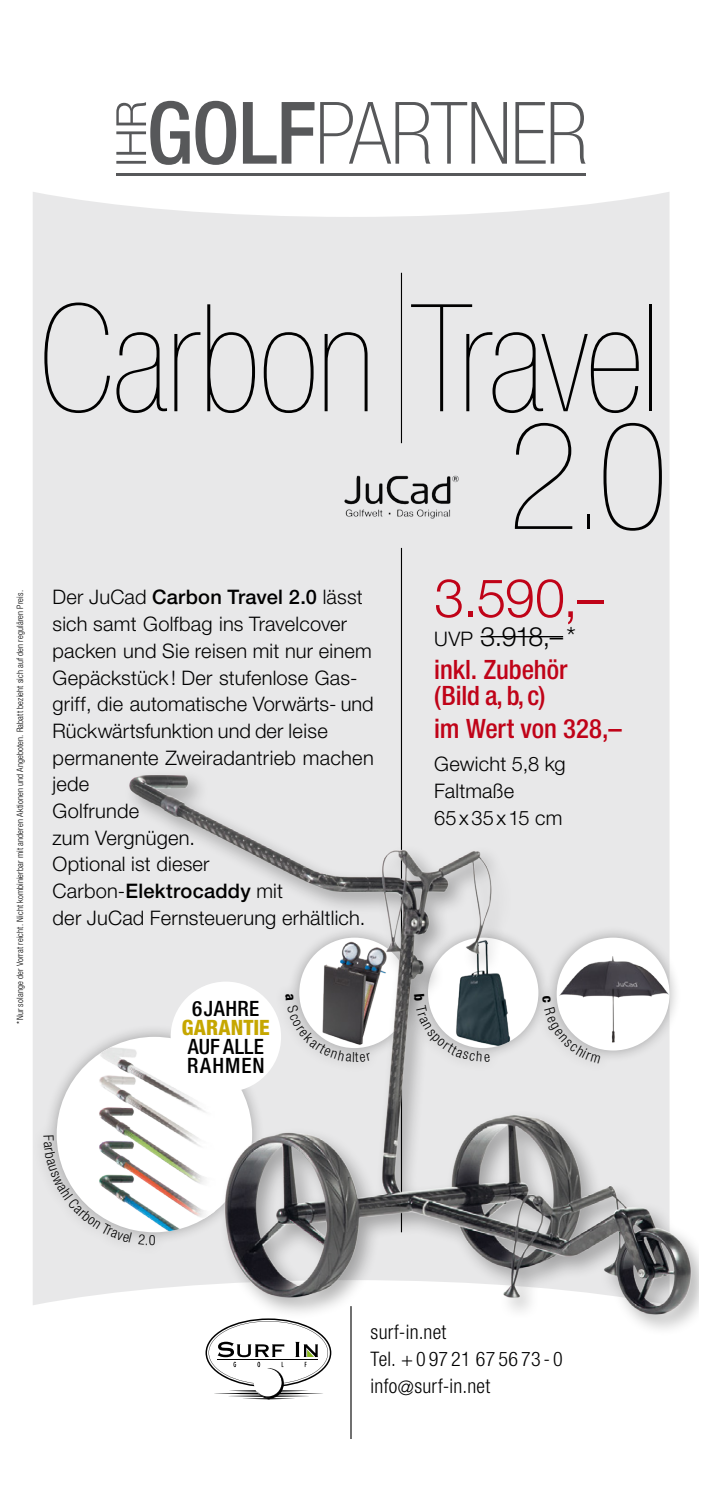
<style>
.page{position:relative;width:702px;height:1489px;background:#fff}
.page>*{position:absolute;margin:0;border:0;box-sizing:border-box;transform-origin:0 0}
.t1{font:200 condensed 149.75px/117.5px "Helvetica Neue LT Std";letter-spacing:-.015em;color:#000;text-align:right}
.t2{font:300 53.5px "Helvetica Neue LT Std";color:#c00318}
.t3{font:500 condensed 26.75px/33px "Helvetica Neue LT Std";letter-spacing:-.005em;color:#c00318}
.t4{font:500 condensed 21.25px/19px "Helvetica Neue LT Std";letter-spacing:.02em;color:#000}
.t5{font:800 condensed 21.25px "Helvetica Neue LT Std";letter-spacing:.005em;color:#c6a700}
.t6{font:300 20px/26.8px "Helvetica Neue LT Std";letter-spacing:.01em;color:#000}
.t7{font:300 condensed 20px/26.8px "Helvetica Neue LT Std";letter-spacing:.01em;color:#000}
.t8{font:300 condensed 9px "Helvetica Neue LT Std";letter-spacing:.015em;color:#000}
.s1{font-weight:500}
.s2{font-weight:300;font-stretch:normal;font-size:20px;color:#000}
.s3{font-weight:300;font-stretch:normal;color:#000}
</style>
<div class="page">
<svg style="left:116px;top:101px;width:469px;height:64px"></svg>
<hr style="left:116px;top:173px;width:469px;height:3px;background:#57585a">
<div style="left:33px;top:192px;width:636px;height:1113px;background:#e8e8e9"></div>
<div style="left:31px;top:1023px;width:234px;height:234px;background:#000;opacity:.3"></div>
<div style="left:57px;top:1036px;width:195px;height:196px;background:#fff;border-radius:50%"></div>
<img style="left:85px;top:1036px;width:13px;height:30px">
<hr style="left:401px;top:273px;width:1px;height:170px;background:#000">
<img style="left:337px;top:462px;width:128px;height:66px">
<hr style="left:401px;top:548px;width:1px;height:684px;background:#000">
<hr style="left:480px;top:636px;width:83px;height:1px;background:#000">
<img style="left:98px;top:720px;width:600px;height:609px">
<hr style="left:350px;top:1305px;width:1px;height:133px;background:#000">
<svg style="left:205px;top:1318px;width:126px;height:81px"></svg>
<svg style="left:43px;top:1135px;width:89px;height:107px"></svg>
<svg style="left:138px;top:1234px;width:17px;height:11px"></svg>
<svg style="left:542px;top:995px;width:58px;height:68px"></svg>
<svg style="left:285px;top:994px;width:86px;height:67px"></svg>
<svg style="left:414px;top:994px;width:76px;height:67px"></svg>
<h1 class="t1" style="left:39px;top:299px;width:631px">Carbon Travel<br>2.0</h1>
<p class="t8" style="left:15px;top:1024px;width:436px;rotate:-90deg">*Nur solange der Vorrat reicht. Nicht kombinierbar mit anderen Aktionen und Angeboten. Rabatt bezieht sich auf den regulären Preis.</p>
<h2 class="t2" style="left:434px;top:565px;width:171px">3.590,–</h2>
<p class="t6" style="left:53px;top:583px;width:323px">Der JuCad <span class="s1">Carbon Travel 2.0</span> lässt sich samt Golfbag ins Travelcover packen und Sie reisen mit nur einem<br>Gepäckstück ! Der stufenlose Gas&shy;griff, die automatische Vorwärts- und<br>Rückwärtsfunktion und der leise permanente Zweiradantrieb machen jede<br>Golfrunde<br>zum Vergnügen.<br>Optional ist dieser<br>Carbon-<span class="s1">Elektrocaddy</span> mit<br>der JuCad Fernsteuerung erhältlich.</p>
<h3 class="t3" style="left:434px;top:619px;width:143px"><span class="s2">UVP</span> <span class="s3">3.918,–* </span>inkl. Zubehör</h3>
<h3 class="t3" style="left:434px;top:679px;width:189px">(Bild a, b, c)<br>im Wert von 328,–</h3>
<p class="t6" style="left:434px;top:750px;width:133px">Gewicht 5,8 kg<br>Faltmaße<br>65x35x15 cm</p>
<p class="t4" style="left:192px;top:998px;width:69px">6JAHRE</p>
<p class="t5" style="left:182px;top:1013px;width:89px">GARANTIE</p>
<p class="t4" style="left:187px;top:1036px;width:79px">AUF ALLE<br>RAHMEN</p>
<p class="t7" style="left:370px;top:1318px;width:194px">surf-in.net<br>Tel. +0 97 21 67 56 73 - 0 info@surf-in.net</p>
</div>
